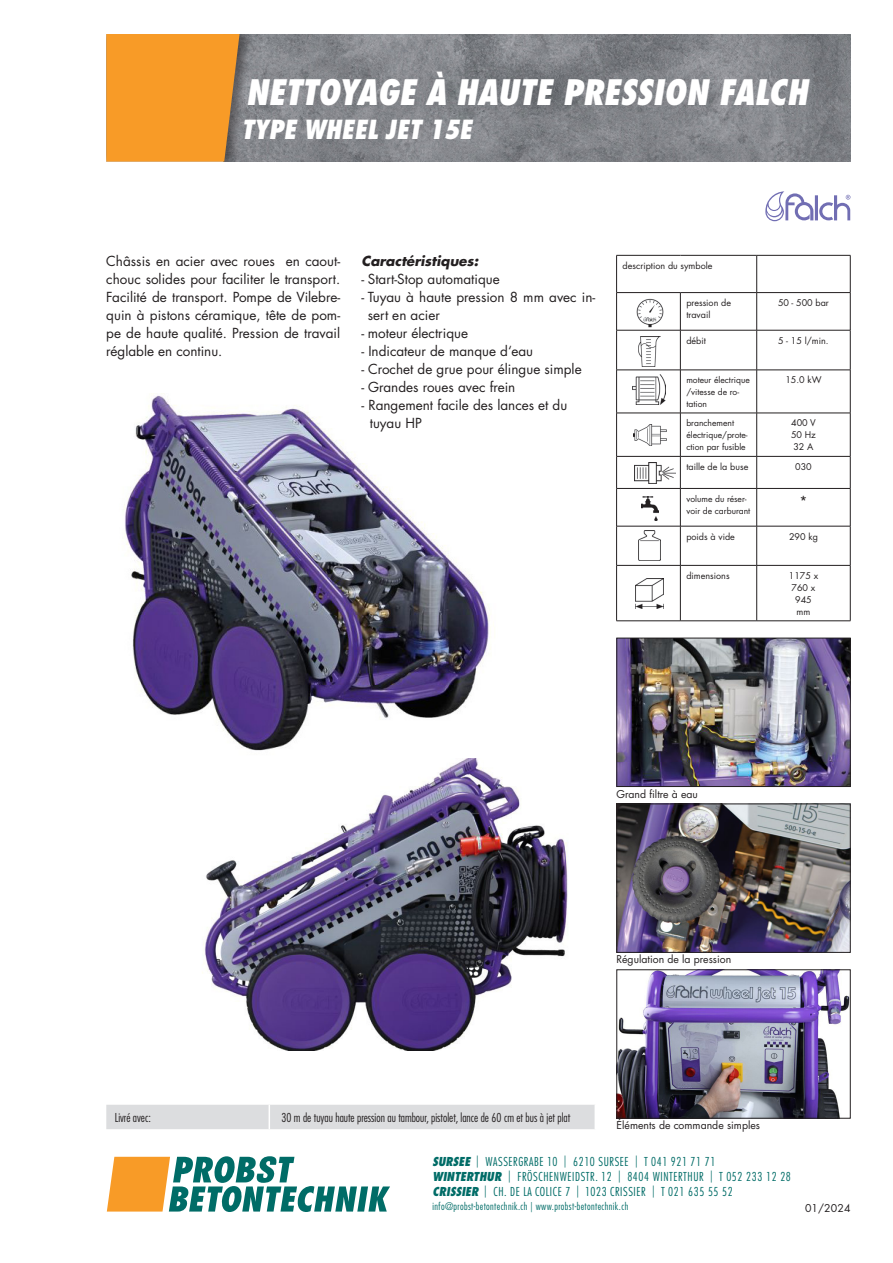
<style>
.page{position:relative;width:893px;height:1263px;background:#fff}
.page>*{position:absolute;margin:0;border:0;box-sizing:border-box;transform-origin:0 0}
._01_Headline{font:italic 800 condensed 34.2px "Futura LT Pro";color:#fff}
._02_Subline{font:italic 800 condensed 25.65px "Futura LT Pro";color:#fff}
.t1{font:13.5px/18px "Futura LT Pro";color:#231f20}
.t2{font:italic 700 13.5px "Futura LT Pro";color:#231f20}
.t3{font:300 condensed 12px/15px "Futura LT Pro";letter-spacing:.05em;color:#006c67}
._06_Tabelle_8_10pt{font:300 condensed 12px "Futura LT Pro";color:#231f20}
.t4{font:10.5px "Futura LT Pro";color:#231f20}
.t5{font:300 condensed 10.2px "Futura LT Pro";letter-spacing:.04em;color:#006c67}
.t6{font:9px/12px "Futura LT Pro";color:#231f20}
.t7{font:8.55px/12px "Futura LT Pro";color:#231f20}
.s1{font-weight:800;font-style:italic}
</style>
<div class="page">
<img style="left:254px;top:34px;width:596px;height:128px">
<div style="left:106px;top:34px;width:148px;height:128px;background:#231f20;opacity:.5"></div>
<svg style="left:106px;top:34px;width:134px;height:128px;background:#ef982b"></svg>
<svg style="left:107px;top:1156px;width:283px;height:56px"></svg>
<img style="left:202px;top:759px;width:366px;height:291px">
<hr style="left:815px;top:195px;width:3px;height:25px;background:#716eb3">
<svg style="left:819px;top:195px;width:31px;height:25px"></svg>
<svg style="left:765px;top:191px;width:48px;height:30px"></svg>
<img style="left:619px;top:971px;width:229px;height:145px">
<div style="left:617px;top:969px;width:233px;height:149px;border:1px solid #231f20"></div>
<img style="left:619px;top:640px;width:229px;height:145px">
<div style="left:617px;top:638px;width:233px;height:149px;border:1px solid #231f20"></div>
<img style="left:123px;top:393px;width:368px;height:358px">
<img style="left:619px;top:806px;width:229px;height:144px">
<div style="left:617px;top:804px;width:233px;height:148px;border:1px solid #231f20"></div>
<hr style="left:616px;top:255px;width:64px;height:1px;background:#231f20">
<hr style="left:616px;top:255px;width:1px;height:37px;background:#231f20">
<hr style="left:680px;top:255px;width:77px;height:1px;background:#231f20">
<hr style="left:616px;top:292px;width:64px;height:1px;background:#231f20">
<hr style="left:616px;top:293px;width:1px;height:37px;background:#231f20">
<hr style="left:616px;top:330px;width:64px;height:1px;background:#231f20">
<hr style="left:616px;top:330px;width:1px;height:40px;background:#231f20">
<hr style="left:616px;top:370px;width:64px;height:1px;background:#231f20">
<hr style="left:616px;top:370px;width:1px;height:43px;background:#231f20">
<hr style="left:616px;top:413px;width:64px;height:1px;background:#231f20">
<hr style="left:616px;top:413px;width:1px;height:43px;background:#231f20">
<hr style="left:616px;top:456px;width:64px;height:1px;background:#231f20">
<hr style="left:616px;top:457px;width:1px;height:31px;background:#231f20">
<hr style="left:616px;top:488px;width:64px;height:1px;background:#231f20">
<hr style="left:616px;top:489px;width:1px;height:37px;background:#231f20">
<hr style="left:616px;top:526px;width:64px;height:1px;background:#231f20">
<hr style="left:616px;top:526px;width:1px;height:39px;background:#231f20">
<hr style="left:616px;top:565px;width:64px;height:1px;background:#231f20">
<hr style="left:616px;top:566px;width:1px;height:55px;background:#231f20">
<hr style="left:616px;top:620px;width:64px;height:1px;background:#231f20">
<hr style="left:680px;top:292px;width:77px;height:1px;background:#231f20">
<hr style="left:680px;top:293px;width:1px;height:37px;background:#231f20">
<hr style="left:680px;top:330px;width:77px;height:1px;background:#231f20">
<hr style="left:680px;top:330px;width:1px;height:40px;background:#231f20">
<hr style="left:680px;top:370px;width:77px;height:1px;background:#231f20">
<hr style="left:680px;top:370px;width:1px;height:43px;background:#231f20">
<hr style="left:680px;top:413px;width:77px;height:1px;background:#231f20">
<hr style="left:680px;top:413px;width:1px;height:43px;background:#231f20">
<hr style="left:680px;top:456px;width:77px;height:1px;background:#231f20">
<hr style="left:680px;top:457px;width:1px;height:31px;background:#231f20">
<hr style="left:680px;top:488px;width:77px;height:1px;background:#231f20">
<hr style="left:680px;top:489px;width:1px;height:37px;background:#231f20">
<hr style="left:680px;top:526px;width:77px;height:1px;background:#231f20">
<hr style="left:680px;top:526px;width:1px;height:39px;background:#231f20">
<hr style="left:680px;top:565px;width:77px;height:1px;background:#231f20">
<hr style="left:680px;top:566px;width:1px;height:55px;background:#231f20">
<hr style="left:680px;top:620px;width:77px;height:1px;background:#231f20">
<hr style="left:757px;top:255px;width:93px;height:1px;background:#231f20">
<hr style="left:756px;top:255px;width:1px;height:37px;background:#231f20">
<hr style="left:850px;top:255px;width:1px;height:37px;background:#231f20">
<hr style="left:757px;top:292px;width:93px;height:1px;background:#231f20">
<hr style="left:756px;top:293px;width:1px;height:37px;background:#231f20">
<hr style="left:850px;top:293px;width:1px;height:37px;background:#231f20">
<hr style="left:757px;top:330px;width:93px;height:1px;background:#231f20">
<hr style="left:756px;top:330px;width:1px;height:40px;background:#231f20">
<hr style="left:850px;top:330px;width:1px;height:40px;background:#231f20">
<hr style="left:757px;top:370px;width:93px;height:1px;background:#231f20">
<hr style="left:756px;top:370px;width:1px;height:43px;background:#231f20">
<hr style="left:850px;top:370px;width:1px;height:43px;background:#231f20">
<hr style="left:757px;top:413px;width:93px;height:1px;background:#231f20">
<hr style="left:756px;top:413px;width:1px;height:43px;background:#231f20">
<hr style="left:850px;top:413px;width:1px;height:43px;background:#231f20">
<hr style="left:757px;top:456px;width:93px;height:1px;background:#231f20">
<hr style="left:756px;top:457px;width:1px;height:31px;background:#231f20">
<hr style="left:850px;top:457px;width:1px;height:31px;background:#231f20">
<hr style="left:757px;top:488px;width:93px;height:1px;background:#231f20">
<hr style="left:756px;top:489px;width:1px;height:37px;background:#231f20">
<hr style="left:850px;top:489px;width:1px;height:37px;background:#231f20">
<hr style="left:757px;top:526px;width:93px;height:1px;background:#231f20">
<hr style="left:756px;top:526px;width:1px;height:39px;background:#231f20">
<hr style="left:850px;top:526px;width:1px;height:39px;background:#231f20">
<hr style="left:757px;top:565px;width:93px;height:1px;background:#231f20">
<hr style="left:756px;top:566px;width:1px;height:55px;background:#231f20">
<hr style="left:850px;top:566px;width:1px;height:55px;background:#231f20">
<hr style="left:757px;top:620px;width:93px;height:1px;background:#231f20">
<img style="left:636px;top:298px;width:28px;height:30px">
<img style="left:638px;top:336px;width:22px;height:30px">
<img style="left:632px;top:375px;width:33px;height:30px">
<img style="left:633px;top:424px;width:33px;height:21px">
<img style="left:635px;top:462px;width:40px;height:22px">
<img style="left:639px;top:531px;width:21px;height:30px">
<img style="left:636px;top:579px;width:27px;height:30px">
<img style="left:641px;top:496px;width:18px;height:25px">
<div style="left:106px;top:1105px;width:489px;height:24px;background:#dcdddf"></div>
<p class="_01_Headline" style="left:246px;top:70px;width:564px">NETTOYAGE À HAUTE PRESSION FALCH</p>
<p class="_02_Subline" style="left:241px;top:113px;width:232px">TYPE WHEEL JET 15E</p>
<p class="t1" style="left:106px;top:252px;width:235px;text-align:justify">Châssis en acier avec roues en caout&shy;chouc solides pour faciliter le transport.<br>Facilité de transport. Pompe de Vilebre&shy;quin à pistons céramique, tête de pom&shy;pe de haute qualité. Pression de travail réglable en continu.</p>
<p class="t2" style="left:361px;top:251px;width:118px">Caractéristiques:</p>
<p class="t1" style="left:361px;top:270px;width:140px">- Start-Stop automatique</p>
<p class="t1" style="left:368px;top:288px;width:229px;text-indent:-6px">- Tuyau à haute pression 8 mm avec in&shy;sert en acier</p>
<p class="t1" style="left:361px;top:324px;width:108px">- moteur électrique</p>
<p class="t1" style="left:361px;top:342px;width:173px">- Indicateur de manque d‘eau</p>
<p class="t1" style="left:361px;top:360px;width:222px">- Crochet de grue pour élingue simple</p>
<p class="t1" style="left:361px;top:378px;width:155px">- Grandes roues avec frein</p>
<p class="t1" style="left:370px;top:396px;width:199px;text-indent:-8px">- Rangement facile des lances et du tuyau HP</p>
<p class="t6" style="left:623px;top:259px;width:91px">description du symbole</p>
<p class="t6" style="left:686px;top:297px;width:46px">pression de travail</p>
<p class="t6" style="left:778px;top:297px;width:52px">50 - 500 bar</p>
<p class="t6" style="left:686px;top:334px;width:21px">débit</p>
<p class="t6" style="left:778px;top:334px;width:52px">5 - 15 l/min.</p>
<p class="t7" style="left:686px;top:374px;width:65px">moteur électrique /vitesse de ro&shy;tation</p>
<p class="t6" style="left:785px;top:374px;width:38px">15.0 kW</p>
<p class="t7" style="left:686px;top:417px;width:63px">branchement électrique/prote&shy;ction par fusible</p>
<p class="t6" style="left:791px;top:417px;width:26px">400 V</p>
<p class="t6" style="left:791px;top:429px;width:26px">50 Hz</p>
<p class="t6" style="left:793px;top:441px;width:22px">32 A</p>
<p class="t6" style="left:686px;top:460px;width:63px">taille de la buse</p>
<p class="t6" style="left:795px;top:460px;width:18px">030</p>
<p class="t7" style="left:686px;top:492px;width:65px">volume du réser&shy;voir de carburant</p>
<p class="t1" style="left:799px;top:491px;width:9px">*</p>
<p class="t6" style="left:686px;top:530px;width:50px">poids à vide</p>
<p class="t6" style="left:789px;top:530px;width:30px">290 kg</p>
<p class="t6" style="left:686px;top:569px;width:45px">dimensions</p>
<p class="t6" style="left:789px;top:569px;width:31px">1175 x</p>
<p class="t6" style="left:791px;top:581px;width:25px">760 x</p>
<p class="t6" style="left:795px;top:593px;width:18px">945</p>
<p class="t6" style="left:797px;top:605px;width:15px">mm</p>
<p class="t4" style="left:617px;top:786px;width:83px">Grand filtre à eau</p>
<p class="t4" style="left:617px;top:952px;width:116px">Régulation de la pression</p>
<p class="_06_Tabelle_8_10pt" style="left:115px;top:1110px;width:38px">Livré avec:</p>
<p class="_06_Tabelle_8_10pt" style="left:281px;top:1110px;width:290px">30 m de tuyau haute pression au tambour, pistolet, lance de 60 cm et bus à jet plat</p>
<p class="t4" style="left:617px;top:1118px;width:145px">Éléments de commande simples</p>
<p class="t3" style="left:432px;top:1154px;width:360px"><span class="s1">SURSEE</span> | WASSERGRABE 10 | 6210 SURSEE | T 041 921 71 71<br><span class="s1">WINTERTHUR</span> | FRÖSCHENWEIDSTR. 12 | 8404 WINTERTHUR | T 052 233 12 28<br><span class="s1">CRISSIER</span> | CH. DE LA COLICE 7 | 1023 CRISSIER | T 021 635 55 52</p>
<p class="t5" style="left:432px;top:1200px;width:197px">info@probst-betontechnik.ch | www.probst-betontechnik.ch</p>
<p class="t4" style="left:805px;top:1201px;width:47px">01/2024</p>
</div>
